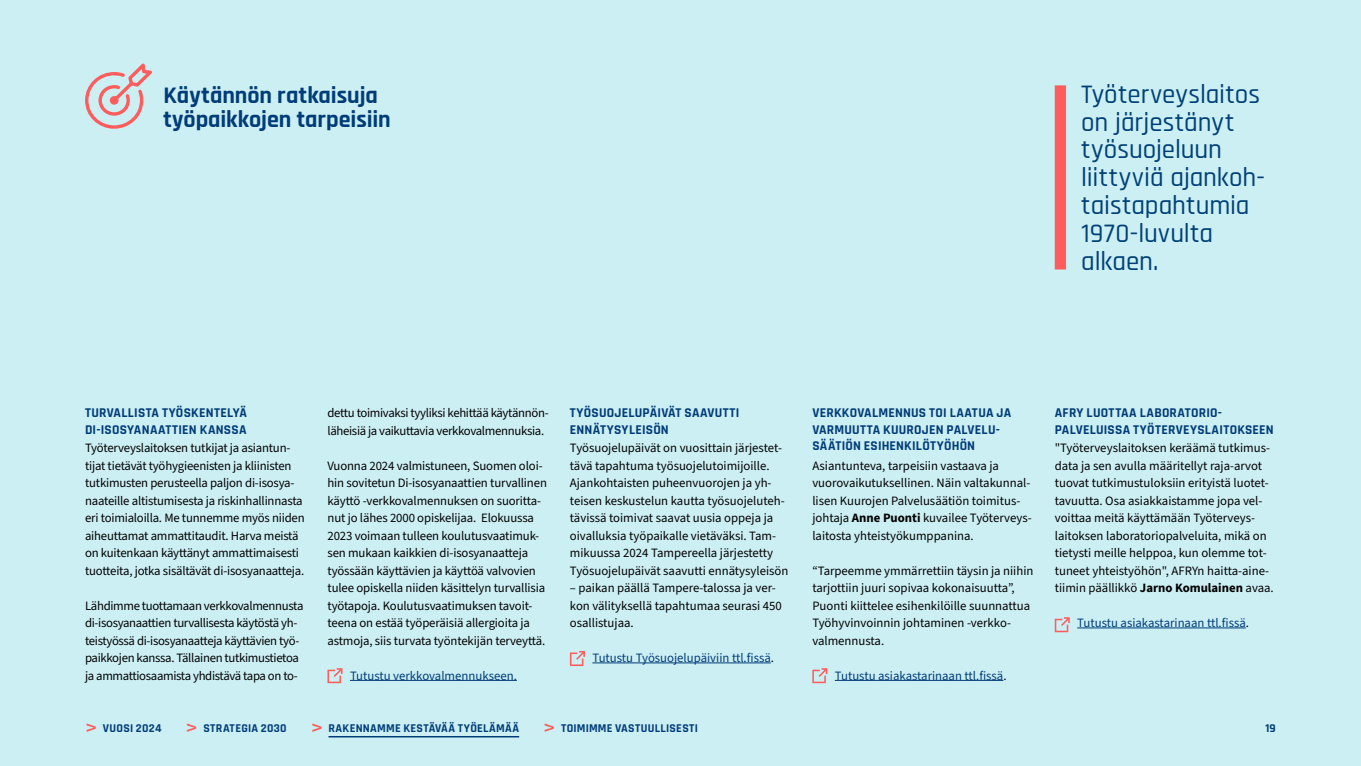
<style>
.page{position:relative;width:1361px;height:766px;background:#fff}
.page>*{position:absolute;margin:0;border:0;box-sizing:border-box;transform-origin:0 0}
.t1{font:500 27px/27.8px "Rajdhani";color:#004177}
.t2{font:700 24px/24px "Rajdhani";color:#003c78}
.t3{font:700 13.5px/16.5px "Rajdhani";letter-spacing:.015em;color:#003c78}
.t4{font:12.75px/17.5px "Source Sans 3";letter-spacing:-.01em;color:#000}
.t5{font:12.75px "Source Sans 3";color:#003c78}
.t6{font:700 12px "Rajdhani";letter-spacing:.025em;color:#003c78}
.t7{font:700 12px "Rajdhani";color:#004177}
.s1{color:#000}
.s2{font-weight:700}
.s3{font-weight:600;font-size:22.5px;color:#ff5c5c}
</style>
<div class="page">
<div style="left:0;top:0;width:1361px;height:765px;background:#cceff4"></div>
<hr style="left:328px;top:735px;width:191px;height:2px;background:#003c78">
<hr style="left:1077px;top:627px;width:168px;height:1px;background:#003c78">
<hr style="left:592px;top:662px;width:179px;height:1px;background:#003c78">
<hr style="left:835px;top:680px;width:168px;height:1px;background:#003c78">
<svg style="left:570px;top:651px;width:15px;height:14px"></svg>
<svg style="left:1054px;top:617px;width:15px;height:15px"></svg>
<svg style="left:327px;top:668px;width:15px;height:15px"></svg>
<svg style="left:812px;top:668px;width:15px;height:15px"></svg>
<div style="left:1054px;top:85px;width:12px;height:184px;background:#ff5c5c"></div>
<svg style="left:85px;top:63px;width:67px;height:66px"></svg>
<hr style="left:350px;top:680px;width:167px;height:1px;background:#003c78">
<h2 class="t2" style="left:163px;top:84px;width:229px">Käytännön ratkaisuja työpaikkojen tarpeisiin</h2>
<h1 class="t1" style="left:1081px;top:81px;width:183px">Työterveyslaitos on järjestänyt työsuojeluun liittyviä ajankoh&shy;taistapahtumia<br>1970-luvulta alkaen.</h1>
<p class="t3" style="left:85px;top:405px;width:163px">TURVALLISTA TYÖSKENTELYÄ<br>DI-ISOSYANAATTIEN KANSSA</p>
<p class="t4" style="left:85px;top:439px;width:221px">Työterveyslaitoksen tutkijat ja asiantun&shy;tijat tietävät työhygieenisten ja kliinisten tutkimusten perusteella paljon di-isosya&shy;naateille altistumisesta ja riskinhallinnasta eri toimialoilla. Me tunnemme myös niiden aiheuttamat ammattitaudit. Harva meistä on kuitenkaan käyttänyt ammattimaisesti tuotteita, jotka sisältävät di-isosyanaatteja.</p>
<p class="t4" style="left:85px;top:596px;width:220px">Lähdimme tuottamaan verkkovalmennusta di-isosyanaattien turvallisesta käytöstä yh&shy;teistyössä di-isosyanaatteja käyttävien työ&shy;paikkojen kanssa. Tällainen tutkimustietoa ja ammattiosaamista yhdistävä tapa on to-</p>
<p class="t4" style="left:327px;top:404px;width:223px">dettu toimivaksi tyyliksi kehittää käytännön&shy;läheisiä ja vaikuttavia verkkovalmennuksia.</p>
<p class="t4" style="left:327px;top:456px;width:221px">Vuonna 2024 valmistuneen, Suomen oloi&shy;hin sovitetun Di-isosyanaattien turvallinen käyttö -verkkovalmennuksen on suoritta&shy;nut jo lähes 2000 opiskelijaa. Elokuussa 2023 voimaan tulleen koulutusvaatimuk&shy;sen mukaan kaikkien di-isosyanaatteja työssään käyttävien ja käyttöä valvovien tulee opiskella niiden käsittelyn turvallisia työtapoja. Koulutusvaatimuksen tavoit&shy;teena on estää työperäisiä allergioita ja astmoja, siis turvata työntekijän terveyttä.</p>
<p class="t5" style="left:350px;top:667px;width:168px">Tutustu verkkovalmennukseen.</p>
<p class="t3" style="left:570px;top:405px;width:171px">TYÖSUOJELUPÄIVÄT SAAVUTTI<br>ENNÄTYSYLEISÖN</p>
<p class="t4" style="left:570px;top:439px;width:220px">Työsuojelupäivät on vuosittain järjestet&shy;tävä tapahtuma työsuojelutoimijoille.<br>Ajankohtaisten puheenvuorojen ja yh&shy;teisen keskustelun kautta työsuojeluteh&shy;tävissä toimivat saavat uusia oppeja ja oivalluksia työpaikalle vietäväksi. Tam&shy;mikuussa 2024 Tampereella järjestetty Työsuojelupäivät saavutti ennätysyleisön</p>
<p class="t4" style="left:570px;top:579px;width:213px">– paikan päällä Tampere-talossa ja ver&shy;kon välityksellä tapahtumaa seurasi 450 osallistujaa.</p>
<p class="t5" style="left:592px;top:650px;width:183px">Tutustu Työsuojelupäiviin ttl.fissä<span class="s1">.</span></p>
<p class="t3" style="left:812px;top:405px;width:200px">VERKKOVALMENNUS TOI LAATUA JA<br>VARMUUTTA KUUROJEN PALVELU-<br>SÄÄTIÖN ESIHENKILÖTYÖHÖN</p>
<p class="t4" style="left:812px;top:456px;width:221px">Asiantunteva, tarpeisiin vastaava ja vuorovaikutuksellinen. Näin valtakunnal&shy;lisen Kuurojen Palvelusäätiön toimitus&shy;johtaja <span class="s2">Anne Puonti</span> kuvailee Työterveys&shy;laitosta yhteistyökumppanina.</p>
<p class="t4" style="left:812px;top:561px;width:223px">“Tarpeemme ymmärrettiin täysin ja niihin tarjottiin juuri sopivaa kokonaisuutta”, Puonti kiittelee esihenkilöille suunnattua Työhyvinvoinnin johtaminen -verkko&shy;valmennusta.</p>
<p class="t5" style="left:835px;top:667px;width:173px">Tutustu asiakastarinaan ttl.fissä<span class="s1">.</span></p>
<p class="t3" style="left:1054px;top:405px;width:221px">AFRY LUOTTAA LABORATORIO-<br>PALVELUISSA TYÖTERVEYSLAITOKSEEN</p>
<p class="t4" style="left:1054px;top:439px;width:220px">"Työterveyslaitoksen keräämä tutkimus&shy;data ja sen avulla määritellyt raja-arvot tuovat tutkimustuloksiin erityistä luotet&shy;tavuutta. Osa asiakkaistamme jopa vel&shy;voittaa meitä käyttämään Työterveys&shy;laitoksen laboratoriopalveluita, mikä on tietysti meille helppoa, kun olemme tot&shy;tuneet yhteistyöhön", AFRYn haitta-aine&shy;tiimin päällikkö <span class="s2">Jarno Komulainen</span> avaa.</p>
<p class="t5" style="left:1077px;top:615px;width:173px">Tutustu asiakastarinaan ttl.fissä<span class="s1">.</span></p>
<p class="t6" style="left:85px;top:720px;width:614px"><span class="s3">&gt;</span> VUOSI 2024 <span class="s3">&gt;</span> STRATEGIA 2030 <span class="s3">&gt;</span> RAKENNAMME KESTÄVÄÄ TYÖELÄMÄÄ <span class="s3">&gt;</span> TOIMIMME VASTUULLISESTI</p>
<p class="t7" style="left:1265px;top:720px;width:12px">19</p>
</div>
